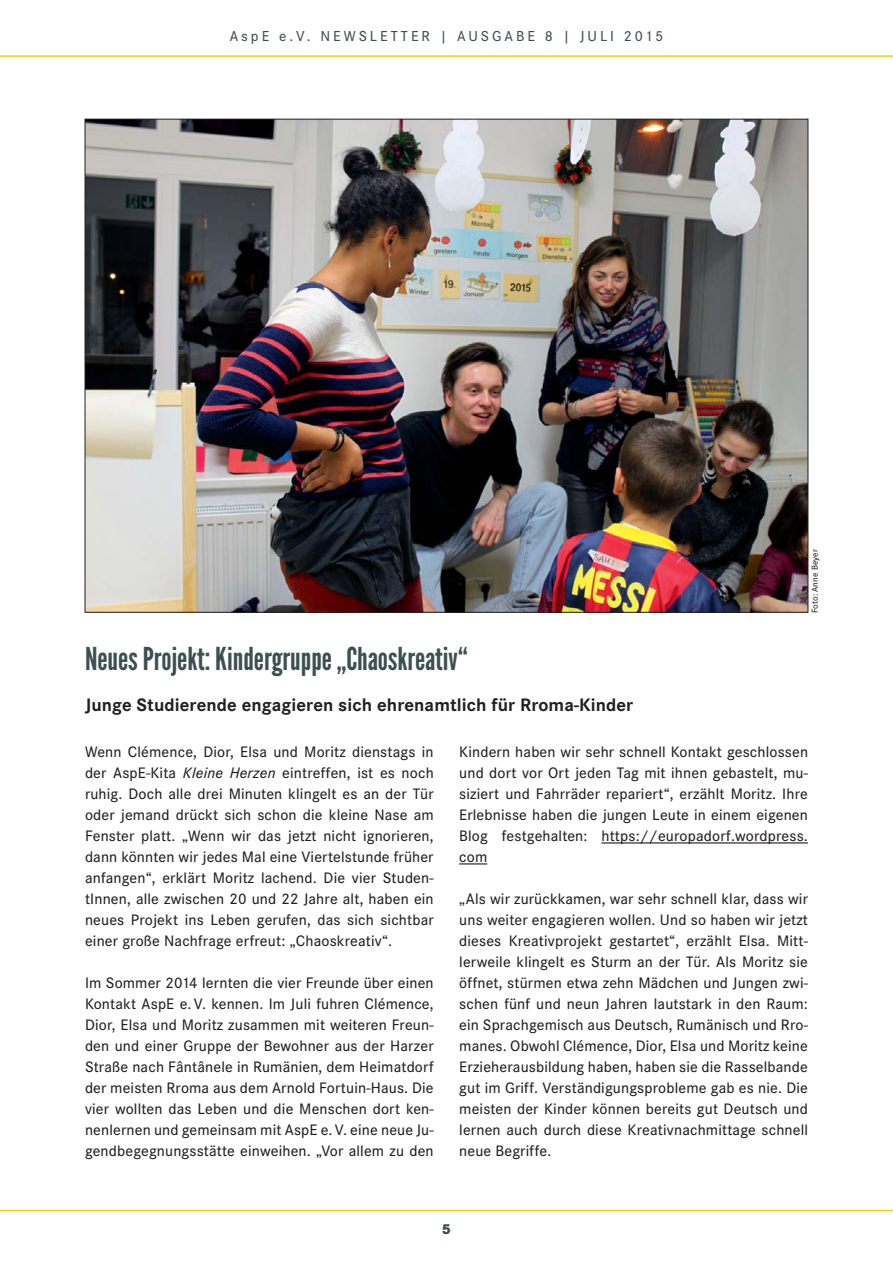
<style>
.page{position:relative;width:893px;height:1263px;background:#fff}
.page>*{position:absolute;margin:0;border:0;box-sizing:border-box;transform-origin:0 0}
.t1{font:31.5px "League Gothic";color:#3e4f52}
.t2{font:700 18.75px "Corporate S";letter-spacing:.005em;color:#231f20}
.t3{font:500 15.75px/21px "Corporate S";letter-spacing:.01em;color:#231f20;text-align:justify}
.t4{font:500 15px "Corporate S";letter-spacing:.2em;color:#3e4f52}
.t5{font:800 15px "Corporate S";color:#3e4f52}
.t6{font:500 9px "Corporate S";letter-spacing:.005em;color:#231f20}
.s1{font-style:italic}
</style>
<div class="page">
<hr style="left:0;top:1210px;width:893px;height:1px;background:#ffcb04">
<hr style="left:0;top:55px;width:893px;height:2px;background:#ffcb04">
<img style="left:87px;top:121px;width:719px;height:490px">
<hr style="left:601px;top:842px;width:207px;height:2px;background:#231f20">
<hr style="left:459px;top:863px;width:28px;height:2px;background:#231f20">
<p class="t4" style="left:230px;top:30px;width:435px">AspE e.V. NEWSLETTER | AUSGABE 8 | JULI 2015</p>
<p class="t6" style="left:811px;top:613px;width:65px;rotate:-90deg">Foto: Anne Beyer</p>
<h1 class="t1" style="left:85px;top:647px;width:384px">Neues Projekt: Kindergruppe „Chaoskreativ“</h1>
<p class="t2" style="left:85px;top:697px;width:550px">Junge Studierende engagieren sich ehrenamtlich für Rroma-Kinder</p>
<p class="t3" style="left:85px;top:743px;width:350px">Wenn Clémence, Dior, Elsa und Moritz dienstags in der AspE-Kita <span class="s1">Kleine Herzen</span> eintreffen, ist es noch ruhig. Doch alle drei Minuten klingelt es an der Tür oder jemand drückt sich schon die kleine Nase am Fenster platt. „Wenn wir das jetzt nicht ignorieren, dann könnten wir jedes Mal eine Viertelstunde früher anfangen“, erklärt Moritz lachend. Die vier Studen&shy;tInnen, alle zwischen 20 und 22 Jahre alt, haben ein neues Projekt ins Leben gerufen, das sich sichtbar einer große Nachfrage erfreut: „Chaoskreativ“.</p>
<p class="t3" style="left:85px;top:974px;width:350px">Im Sommer 2014 lernten die vier Freunde über einen Kontakt AspE e. V. kennen. Im Juli fuhren Clémence, Dior, Elsa und Moritz zusammen mit weiteren Freun&shy;den und einer Gruppe der Bewohner aus der Harzer Straße nach Fântânele in Rumänien, dem Heimatdorf der meisten Rroma aus dem Arnold Fortuin-Haus. Die vier wollten das Leben und die Menschen dort ken&shy;nenlernen und gemeinsam mit AspE e. V. eine neue Ju&shy;gendbegegnungsstätte einweihen. „Vor allem zu den</p>
<p class="t3" style="left:459px;top:743px;width:350px">Kindern haben wir sehr schnell Kontakt geschlossen und dort vor Ort jeden Tag mit ihnen gebastelt, mu&shy;siziert und Fahrräder repariert“, erzählt Moritz. Ihre Erlebnisse haben die jungen Leute in einem eigenen Blog festgehalten: https://europadorf.wordpress. com</p>
<p class="t3" style="left:459px;top:890px;width:350px">„Als wir zurückkamen, war sehr schnell klar, dass wir uns weiter engagieren wollen. Und so haben wir jetzt dieses Kreativprojekt gestartet“, erzählt Elsa. Mitt&shy;lerweile klingelt es Sturm an der Tür. Als Moritz sie öffnet, stürmen etwa zehn Mädchen und Jungen zwi&shy;schen fünf und neun Jahren lautstark in den Raum: ein Sprachgemisch aus Deutsch, Rumänisch und Rro&shy;manes. Obwohl Clémence, Dior, Elsa und Moritz keine Erzieherausbildung haben, haben sie die Rasselbande gut im Griff. Verständigungsprobleme gab es nie. Die meisten der Kinder können bereits gut Deutsch und lernen auch durch diese Kreativnachmittage schnell neue Begriffe.</p>
<p class="t5" style="left:442px;top:1223px;width:11px">5</p>
</div>
